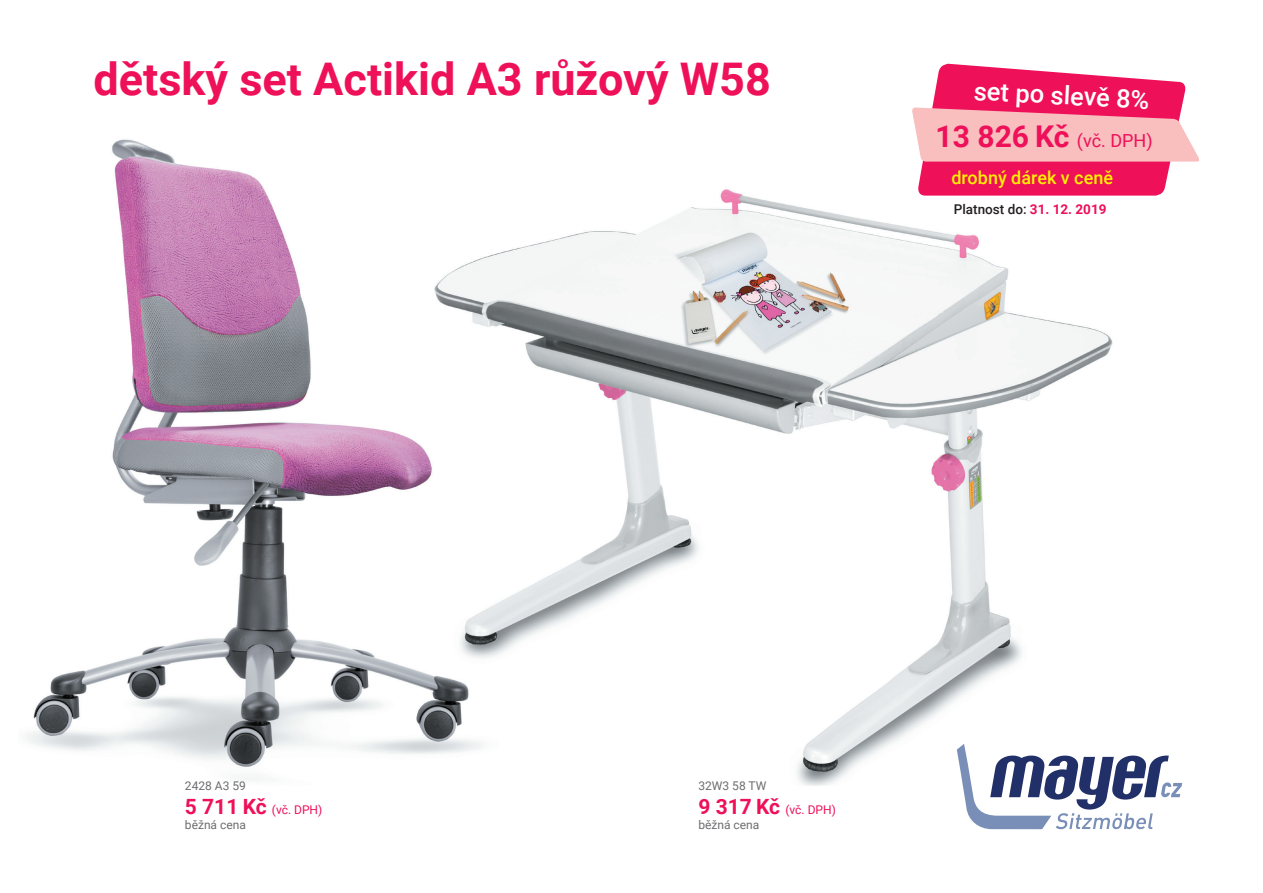
<style>
.page{position:relative;width:1263px;height:893px;background:#fff}
.page>*{position:absolute;margin:0;border:0;box-sizing:border-box;transform-origin:0 0}
.t1{font:700 45px "Roboto";color:#ee1059}
.t2{font:500 25.5px "Roboto";color:#fff}
.t3{font:500 18px "Roboto";color:#fff101}
.t4{font:18px "Roboto";color:#ee1059}
.t5{font:500 13.5px "Roboto";color:#231f20}
.t6{font:12px/24px "Roboto";color:#6c6d70}
.s1{font-weight:700;font-size:30px}
.s2{font-weight:700;color:#ee1059}
.s3{font-weight:700;font-size:21px;color:#ee1059}
.s4{color:#ee1059}
</style>
<div class="page">
<img style="left:27px;top:63px;width:1090px;height:767px">
<svg style="left:957px;top:744px;width:225px;height:85px"></svg>
<svg style="left:911px;top:64px;width:288px;height:132px"></svg>
<h1 class="t1" style="left:94px;top:47px;width:679px">dětský set Actikid A3 růžový W58</h1>
<h2 class="t2" style="left:975px;top:73px;width:177px;rotate:3deg">set po slevě 8%</h2>
<h3 class="t4" style="left:935px;top:128px;width:219px"><span class="s1">13 826 Kč</span> (vč. DPH)</h3>
<h3 class="t3" style="left:951px;top:165px;width:163px">drobný dárek v ceně</h3>
<p class="t5" style="left:954px;top:200px;width:154px">Platnost do: <span class="s2">31. 12. 2019</span></p>
<p class="t6" style="left:185px;top:773px;width:139px">2428 A3 59<br><span class="s3">5 711 Kč</span> <span class="s4">(vč. DPH)</span></p>
<p class="t6" style="left:185px;top:812px;width:62px">běžná cena</p>
<p class="t6" style="left:698px;top:773px;width:139px">32W3 58 TW<br><span class="s3">9 317 Kč</span> <span class="s4">(vč. DPH)</span></p>
<p class="t6" style="left:698px;top:812px;width:62px">běžná cena</p>
</div>
